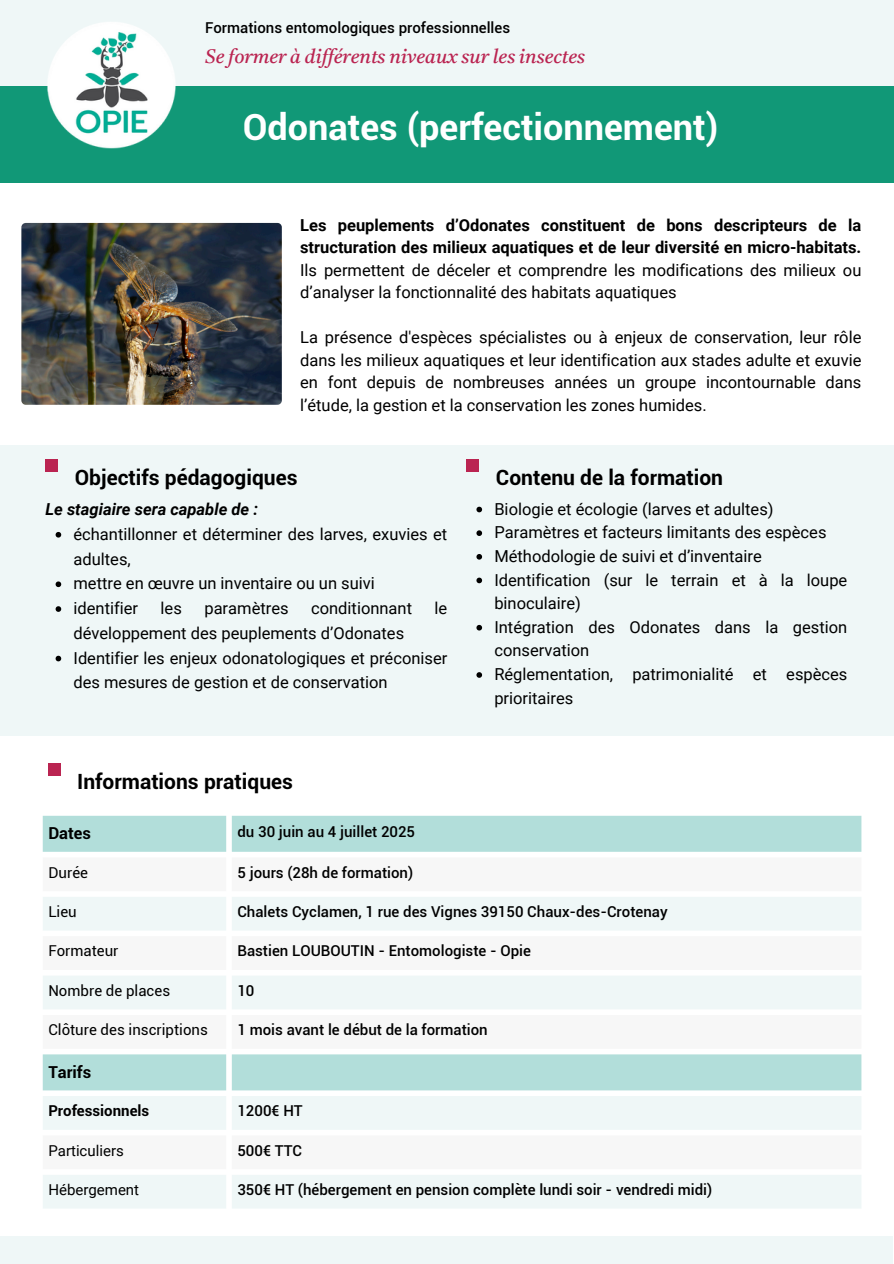
<style>
.page{position:relative;width:894px;height:1264px;background:#fff}
.page>*{position:absolute;margin:0;border:0;box-sizing:border-box;transform-origin:0 0}
.t1{font:700 36px "Roboto";color:#fff}
.t2{font:700 21px "Roboto";color:#000}
.t3{font:italic 19.5px "Castoro";color:#ba2451}
.t4{font:16.5px/22.5px "Roboto";color:#000}
.t5{font:700 16.5px/22.5px "Roboto";color:#000;text-align:justify}
.t6{font:italic 700 16.5px "Roboto";color:#000}
.t7{font:500 15px "Roboto";color:#000}
.t8{font:15px "Roboto";color:#000}
.t9{font:700 15px "Roboto";color:#000}
.s1{font-weight:400}
</style>
<div class="page">
<div style="left:0;top:85px;width:893px;height:98px;background:#119877"></div>
<div style="left:0;top:0;width:893px;height:85px;background:#eff7f7"></div>
<img style="left:48px;top:22px;width:127px;height:126px">
<div style="left:0;top:445px;width:893px;height:291px;background:#eff7f7"></div>
<img style="left:21px;top:223px;width:261px;height:182px;border-radius:4px">
<div style="left:45px;top:459px;width:13px;height:13px;background:#ba2451"></div>
<div style="left:466px;top:459px;width:13px;height:13px;background:#ba2451"></div>
<div style="left:48px;top:763px;width:13px;height:12px;background:#ba2451"></div>
<div style="left:43px;top:815px;width:818px;height:37px;background:#b2deda"></div>
<svg style="left:43px;top:897px;width:818px;height:311px;fill:#eff7f7"></svg>
<svg style="left:56px;top:532px;width:5px;height:5px"></svg>
<svg style="left:56px;top:581px;width:5px;height:6px"></svg>
<svg style="left:56px;top:606px;width:5px;height:6px"></svg>
<svg style="left:56px;top:655px;width:5px;height:6px"></svg>
<svg style="left:476px;top:506px;width:6px;height:6px"></svg>
<svg style="left:476px;top:530px;width:6px;height:6px"></svg>
<svg style="left:476px;top:554px;width:6px;height:5px"></svg>
<svg style="left:476px;top:577px;width:6px;height:6px"></svg>
<svg style="left:476px;top:625px;width:6px;height:5px"></svg>
<svg style="left:476px;top:672px;width:6px;height:5px"></svg>
<div style="left:0;top:1235px;width:892px;height:28px;background:#eff7f7"></div>
<p class="t7" style="left:205px;top:19px;width:306px">Formations entomologiques professionnelles</p>
<p class="t3" style="left:205px;top:48px;width:381px">Se former à dif érents niveaux sur les insectes</p>
<p class="t1" style="left:243px;top:106px;width:477px">Odonates (perfectionnement)</p>
<p class="t5" style="left:300px;top:214px;width:562px">Les peuplements d’Odonates constituent de bons descripteurs de la structuration des milieux aquatiques et de leur diversité en micro-habitats.<br><span class="s1">Ils permettent de déceler et comprendre les modifications des milieux ou d’analyser la fonctionnalité des habitats aquatiques</span></p>
<p class="t4" style="left:300px;top:326px;width:562px;text-align:justify">La présence d'espèces spécialistes ou à enjeux de conservation, leur rôle dans les milieux aquatiques et leur identification aux stades adulte et exuvie en font depuis de nombreuses années un groupe incontournable dans l’étude, la gestion et la conservation les zones humides.</p>
<h3 class="t2" style="left:75px;top:465px;width:224px">Objectifs pédagogiques</h3>
<p class="t2" style="left:496px;top:465px;width:228px">Contenu de la formation</p>
<p class="t6" style="left:45px;top:500px;width:214px">Le stagiaire sera capable de :</p>
<p class="t4" style="left:73px;top:522px;width:375px;line-height:24.8px">échantillonner et déterminer des larves, exuvies et adultes,</p>
<p class="t4" style="left:73px;top:572px;width:303px">mettre en œuvre un inventaire ou un suivi</p>
<p class="t4" style="left:73px;top:597px;width:66px">identifier</p>
<p class="t4" style="left:161px;top:597px;width:23px">les</p>
<p class="t4" style="left:204px;top:597px;width:86px">paramètres</p>
<p class="t4" style="left:311px;top:597px;width:102px">conditionnant</p>
<p class="t4" style="left:434px;top:597px;width:14px">le</p>
<p class="t4" style="left:73px;top:622px;width:332px">développement des peuplements d’Odonates</p>
<p class="t4" style="left:73px;top:645px;width:375px;line-height:24.8px">Identifier les enjeux odonatologiques et préconiser des mesures de gestion et de conservation</p>
<p class="t4" style="left:494px;top:497px;width:280px">Biologie et écologie (larves et adultes)</p>
<p class="t4" style="left:494px;top:521px;width:333px">Paramètres et facteurs limitants des espèces</p>
<p class="t4" style="left:494px;top:545px;width:269px">Méthodologie de suivi et d’inventaire</p>
<p class="t4" style="left:494px;top:568px;width:354px;line-height:23.7px">Identification (sur le terrain et à la loupe binoculaire)</p>
<p class="t4" style="left:494px;top:615px;width:354px;line-height:23.7px">Intégration des Odonates dans la gestion conservation</p>
<p class="t4" style="left:494px;top:662px;width:354px;line-height:23.7px">Réglementation, patrimonialité et espèces prioritaires</p>
<h1 class="t2" style="left:77px;top:769px;width:217px">Informations pratiques</h1>
<p class="t5" style="left:48px;top:822px;width:44px">Dates</p>
<p class="t7" style="left:237px;top:823px;width:179px">du 30 juin au 4 juillet 2025</p>
<p class="t8" style="left:48px;top:863px;width:41px">Durée</p>
<h2 class="t7" style="left:237px;top:863px;width:177px">5 jours (28h de formation)</h2>
<h2 class="t8" style="left:48px;top:903px;width:30px">Lieu</h2>
<h4 class="t7" style="left:237px;top:903px;width:431px">Chalets Cyclamen, 1 rue des Vignes 39150 Chaux-des-Crotenay</h4>
<p class="t8" style="left:48px;top:942px;width:72px">Formateur</p>
<p class="t7" style="left:237px;top:942px;width:295px">Bastien LOUBOUTIN - Entomologiste - Opie</p>
<p class="t8" style="left:48px;top:981px;width:123px">Nombre de places</p>
<p class="t7" style="left:237px;top:981px;width:19px">10</p>
<p class="t8" style="left:48px;top:1021px;width:161px">Clôture des inscriptions</p>
<p class="t7" style="left:237px;top:1021px;width:252px">1 mois avant le début de la formation</p>
<p class="t5" style="left:48px;top:1061px;width:44px">Tarifs</p>
<p class="t9" style="left:48px;top:1102px;width:102px">Professionnels</p>
<p class="t7" style="left:237px;top:1102px;width:67px">1200€ HT</p>
<p class="t8" style="left:48px;top:1141px;width:77px">Particuliers</p>
<h2 class="t7" style="left:237px;top:1141px;width:66px">500€ TTC</h2>
<p class="t8" style="left:48px;top:1181px;width:92px">Hébergement</p>
<p class="t7" style="left:237px;top:1181px;width:476px">350€ HT (hébergement en pension complète lundi soir - vendredi midi)</p>
</div>
